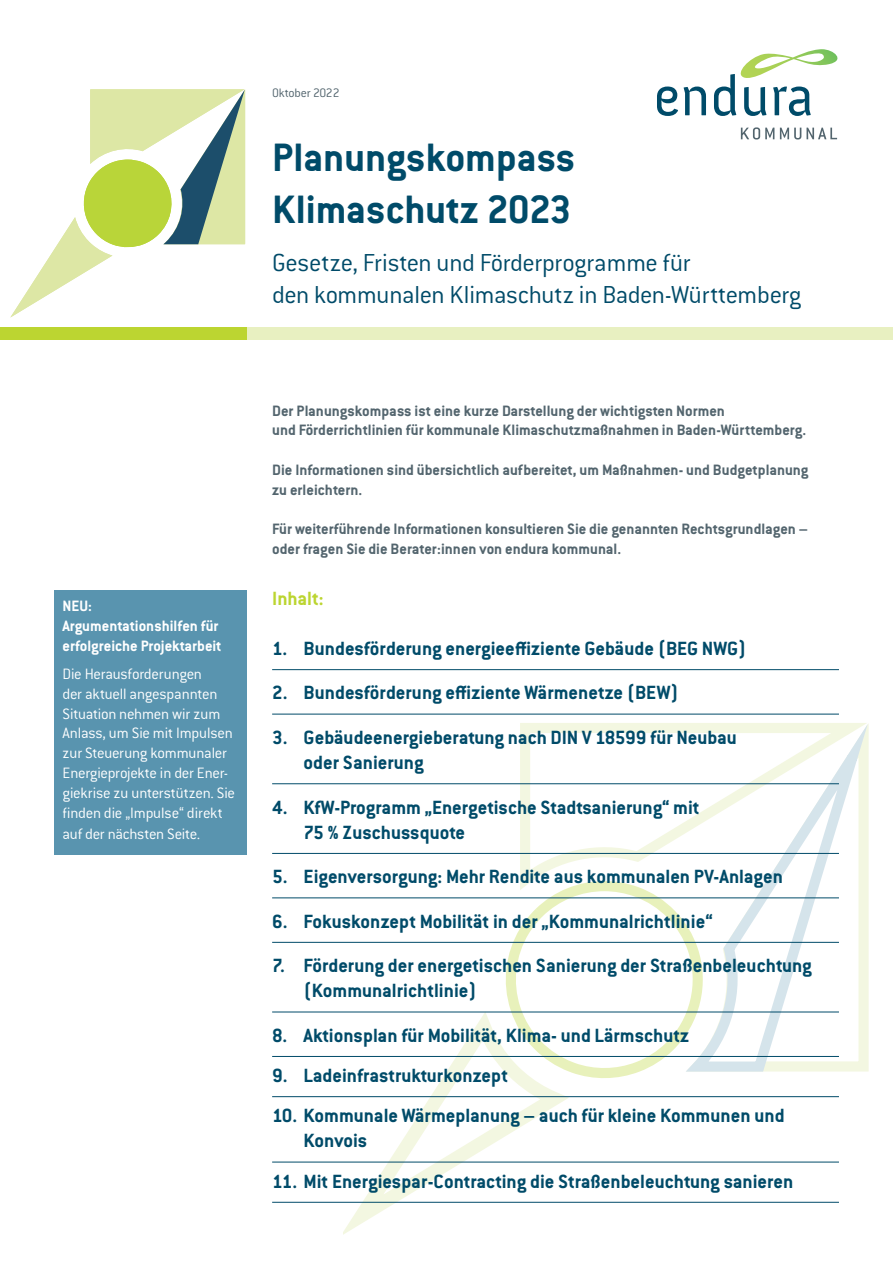
<style>
.page{position:relative;width:893px;height:1263px;background:#fff}
.page>*{position:absolute;margin:0;border:0;box-sizing:border-box;transform-origin:0 0}
.t1{font:700 43.5px/52.2px "Conduit ITC Pro";color:#004b69}
.t2{font:300 27px/32.4px "Conduit ITC Pro";letter-spacing:-.015em;color:#004b69}
.t3{font:700 21px/25.2px "Conduit ITC Pro";color:#004b69}
.t4{font:700 21px "Conduit ITC Pro";color:#bcd531}
.t5{font:700 16.5px/19.8px "Conduit ITC Pro";color:#53656e}
.t6{font:300 16.5px/19.8px "Conduit ITC Pro";letter-spacing:-.015em;color:#fff}
.t7{font:700 16.5px/19.8px "Conduit ITC Pro";color:#fff}
.t8{font:300 13.5px "Conduit ITC Pro";letter-spacing:-.02em;color:#53656e}
</style>
<div class="page">
<svg style="left:515px;top:723px;width:354px;height:152px"></svg>
<svg style="left:674px;top:726px;width:195px;height:346px"></svg>
<svg style="left:343px;top:1012px;width:32px;height:222px"></svg>
<svg style="left:362px;top:875px;width:347px;height:340px"></svg>
<svg style="left:674px;top:743px;width:192px;height:334px"></svg>
<svg style="left:657px;top:87px;width:21px;height:29px"></svg>
<svg style="left:684px;top:87px;width:22px;height:28px"></svg>
<svg style="left:714px;top:49px;width:124px;height:67px"></svg>
<svg style="left:741px;top:127px;width:33px;height:12px"></svg>
<svg style="left:780px;top:128px;width:57px;height:11px"></svg>
<div style="left:200px;top:327px;width:693px;height:13px;background:#e8f0c1"></div>
<div style="left:0;top:327px;width:247px;height:13px;background:#bcd531"></div>
<hr style="left:272px;top:669px;width:567px;height:1px;background:#004b69">
<hr style="left:272px;top:714px;width:567px;height:1px;background:#004b69">
<hr style="left:272px;top:783px;width:567px;height:1px;background:#004b69">
<hr style="left:272px;top:853px;width:567px;height:1px;background:#004b69">
<hr style="left:272px;top:897px;width:567px;height:1px;background:#004b69">
<hr style="left:272px;top:942px;width:567px;height:1px;background:#004b69">
<hr style="left:272px;top:1011px;width:567px;height:1px;background:#004b69">
<hr style="left:272px;top:1056px;width:567px;height:1px;background:#004b69">
<hr style="left:272px;top:1096px;width:567px;height:1px;background:#004b69">
<hr style="left:272px;top:1162px;width:567px;height:1px;background:#004b69">
<hr style="left:272px;top:1202px;width:567px;height:1px;background:#004b69">
<svg style="left:10px;top:89px;width:235px;height:229px"></svg>
<div style="left:54px;top:591px;width:193px;height:264px;background:#5994af"></div>
<p class="t8" style="left:272px;top:85px;width:69px">Oktober 2022</p>
<h1 class="t1" style="left:272px;top:131px;width:305px">Planungskompass<br>Klimaschutz 2023</h1>
<p class="t2" style="left:272px;top:246px;width:530px">Gesetze, Fristen und Förderprogramme für<br>den kommunalen Klimaschutz in Baden-Württemberg</p>
<p class="t7" style="left:63px;top:596px;width:161px">NEU:<br>Argumentationshilfen für erfolgreiche Projektarbeit</p>
<p class="t6" style="left:63px;top:664px;width:174px">Die Herausforderungen<br>der aktuell angespannten<br>Situation nehmen wir zum<br>Anlass, um Sie mit Impulsen zur Steuerung kommunaler<br>Energieprojekte in der Ener&shy;giekrise zu unterstützen. Sie finden die „Impulse“ direkt</p>
<p class="t6" style="left:63px;top:824px;width:139px">auf der nächsten Seite.</p>
<p class="t5" style="left:272px;top:400px;width:536px">Der Planungskompass ist eine kurze Darstellung der wichtigsten Normen<br>und Förderrichtlinien für kommunale Klimaschutzmaßnahmen in Baden-Württemberg.</p>
<p class="t5" style="left:272px;top:460px;width:538px">Die Informationen sind übersichtlich aufbereitet, um Maßnahmen- und Budgetplanung zu erleichtern.</p>
<p class="t5" style="left:272px;top:519px;width:537px">Für weiterführende Informationen konsultieren Sie die genannten Rechtsgrundlagen – oder fragen Sie die Berater:innen von endura kommunal.</p>
<p class="t4" style="left:272px;top:586px;width:53px">Inhalt:</p>
<p class="t3" style="left:272px;top:636px;width:476px">1. Bundesförderung energieeffiziente Gebäude (BEG NWG)</p>
<p class="t3" style="left:272px;top:680px;width:408px">2. Bundesförderung effiziente Wärmenetze (BEW)</p>
<p class="t3" style="left:304px;top:725px;width:435px;text-indent:-32px">3. Gebäudeenergieberatung nach DIN V 18599 für Neubau oder Sanierung</p>
<p class="t3" style="left:304px;top:794px;width:397px;text-indent:-32px">4. KfW-Programm „Energetische Stadtsanierung“ mit<br>75 % Zuschussquote</p>
<p class="t3" style="left:272px;top:864px;width:512px">5. Eigenversorgung: Mehr Rendite aus kommunalen PV-Anlagen</p>
<p class="t3" style="left:272px;top:908px;width:442px">6. Fokuskonzept Mobilität in der „Kommunalrichtlinie“</p>
<p class="t3" style="left:304px;top:953px;width:510px;text-indent:-32px">7. Förderung der energetischen Sanierung der Straßenbeleuchtung (Kommunalrichtlinie)</p>
<p class="t3" style="left:272px;top:1022px;width:419px">8. Aktionsplan für Mobilität, Klima- und Lärmschutz</p>
<p class="t3" style="left:272px;top:1063px;width:238px">9. Ladeinfrastrukturkonzept</p>
<p class="t3" style="left:304px;top:1103px;width:482px;text-indent:-32px">10. Kommunale Wärmeplanung – auch für kleine Kommunen und<br>Konvois</p>
<p class="t3" style="left:272px;top:1168px;width:523px">11. Mit Energiespar-Contracting die Straßenbeleuchtung sanieren</p>
</div>
